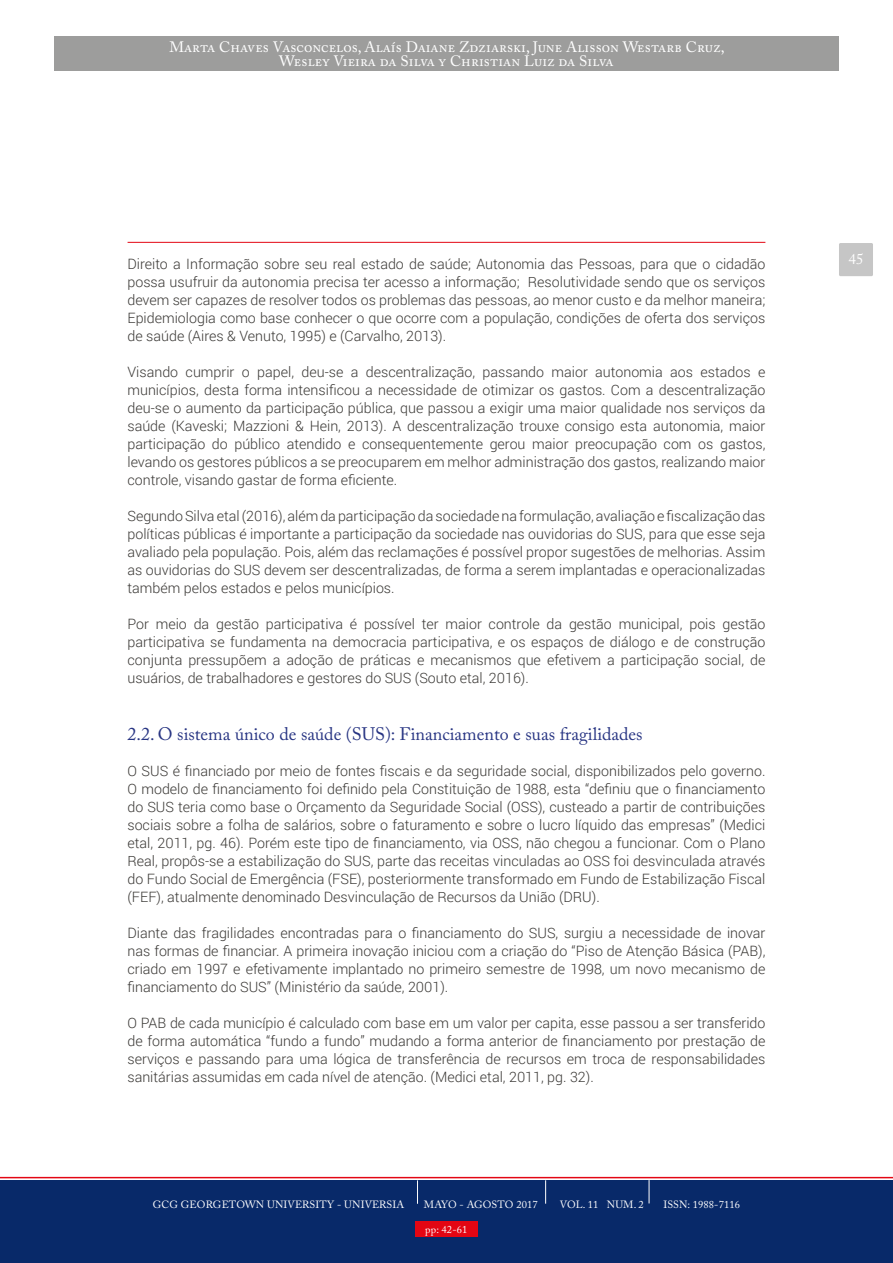
<style>
.page{position:relative;width:893px;height:1263px;background:#fff}
.page>*{position:absolute;margin:0;border:0;box-sizing:border-box;transform-origin:0 0}
.t1{font:18px "Adobe Caslon Pro";color:#283583}
.t2{font:15px/13.5px "Adobe Caslon Pro";letter-spacing:.005em;color:#fff;text-align:center}
.t3{font:300 14.25px/18px "Roboto";color:#3a3835;text-align:justify}
.t4{font:10.5px "Adobe Caslon Pro";letter-spacing:.01em;color:#fff}
</style>
<div class="page">
<div style="left:54px;top:37px;width:785px;height:34px;background:#9d9d9c"></div>
<div style="left:0;top:1180px;width:893px;height:83px;background:#082969"></div>
<svg style="left:0;top:1177px;width:893px;height:27px"></svg>
<div style="left:839px;top:243px;width:34px;height:33px;background:#c6c6c6;border-radius:2px"></div>
<hr style="left:128px;top:242px;width:637px;height:1px;background:#e30613">
<div style="left:415px;top:1221px;width:63px;height:16px;background:#e30613"></div>
<p class="t2" style="left:169px;top:40px;width:557px">Marta Chaves Vasconcelos, Alaís Daiane Zdziarski, June Alisson Westarb Cruz,<br>Wesley Vieira da Silva y Christian Luiz da Silva</p>
<p class="t3" style="left:127px;top:254px;width:639px">Direito a Informação sobre seu real estado de saúde; Autonomia das Pessoas, para que o cidadão possa usufruir da autonomia precisa ter acesso a informação; Resolutividade sendo que os serviços devem ser capazes de resolver todos os problemas das pessoas, ao menor custo e da melhor maneira; Epidemiologia como base conhecer o que ocorre com a população, condições de oferta dos serviços de saúde (Aires &amp; Venuto, 1995) e (Carvalho, 2013).</p>
<p class="t3" style="left:127px;top:362px;width:639px">Visando cumprir o papel, deu-se a descentralização, passando maior autonomia aos estados e municípios, desta forma intensificou a necessidade de otimizar os gastos. Com a descentralização deu-se o aumento da participação pública, que passou a exigir uma maior qualidade nos serviços da saúde (Kaveski; Mazzioni &amp; Hein, 2013). A descentralização trouxe consigo esta autonomia, maior participação do público atendido e consequentemente gerou maior preocupação com os gastos, levando os gestores públicos a se preocuparem em melhor administração dos gastos, realizando maior controle, visando gastar de forma eficiente.</p>
<p class="t3" style="left:127px;top:506px;width:639px">Segundo Silva etal (2016), além da participação da sociedade na formulação, avaliação e fiscalização das políticas públicas é importante a participação da sociedade nas ouvidorias do SUS, para que esse seja avaliado pela população. Pois, além das reclamações é possível propor sugestões de melhorias. Assim as ouvidorias do SUS devem ser descentralizadas, de forma a serem implantadas e operacionalizadas também pelos estados e pelos municípios.</p>
<p class="t3" style="left:127px;top:614px;width:639px">Por meio da gestão participativa é possível ter maior controle da gestão municipal, pois gestão participativa se fundamenta na democracia participativa, e os espaços de diálogo e de construção conjunta pressupõem a adoção de práticas e mecanismos que efetivem a participação social, de usuários, de trabalhadores e gestores do SUS (Souto etal, 2016).</p>
<p class="t1" style="left:127px;top:723px;width:517px">2.2. O sistema único de saúde (SUS): Financiamento e suas fragilidades</p>
<p class="t3" style="left:127px;top:761px;width:639px">O SUS é financiado por meio de fontes fiscais e da seguridade social, disponibilizados pelo governo.<br>O modelo de financiamento foi definido pela Constituição de 1988, esta “definiu que o financiamento do SUS teria como base o Orçamento da Seguridade Social (OSS), custeado a partir de contribuições sociais sobre a folha de salários, sobre o faturamento e sobre o lucro líquido das empresas” (Medici etal, 2011, pg. 46). Porém este tipo de financiamento, via OSS, não chegou a funcionar. Com o Plano Real, propôs-se a estabilização do SUS, parte das receitas vinculadas ao OSS foi desvinculada através do Fundo Social de Emergência (FSE), posteriormente transformado em Fundo de Estabilização Fiscal (FEF), atualmente denominado Desvinculação de Recursos da União (DRU).</p>
<p class="t3" style="left:127px;top:923px;width:639px">Diante das fragilidades encontradas para o financiamento do SUS, surgiu a necessidade de inovar nas formas de financiar. A primeira inovação iniciou com a criação do “Piso de Atenção Básica (PAB), criado em 1997 e efetivamente implantado no primeiro semestre de 1998, um novo mecanismo de financiamento do SUS” (Ministério da saúde, 2001).</p>
<p class="t3" style="left:127px;top:1013px;width:639px">O PAB de cada município é calculado com base em um valor per capita, esse passou a ser transferido de forma automática “fundo a fundo” mudando a forma anterior de financiamento por prestação de serviços e passando para uma lógica de transferência de recursos em troca de responsabilidades sanitárias assumidas em cada nível de atenção. (Medici etal, 2011, pg. 32).</p>
<p class="t4" style="left:153px;top:1198px;width:253px">GCG GEORGETOWN UNIVERSITY - UNIVERSIA</p>
<p class="t4" style="left:424px;top:1198px;width:115px">MAYO - AGOSTO 2017</p>
<p class="t4" style="left:560px;top:1198px;width:85px">VOL. 11 NUM. 2</p>
<p class="t4" style="left:663px;top:1198px;width:78px">ISSN: 1988-7116</p>
<p class="t4" style="left:425px;top:1223px;width:43px">pp: 42-61</p>
<p class="t2" style="left:848px;top:252px;width:16px">45</p>
</div>
